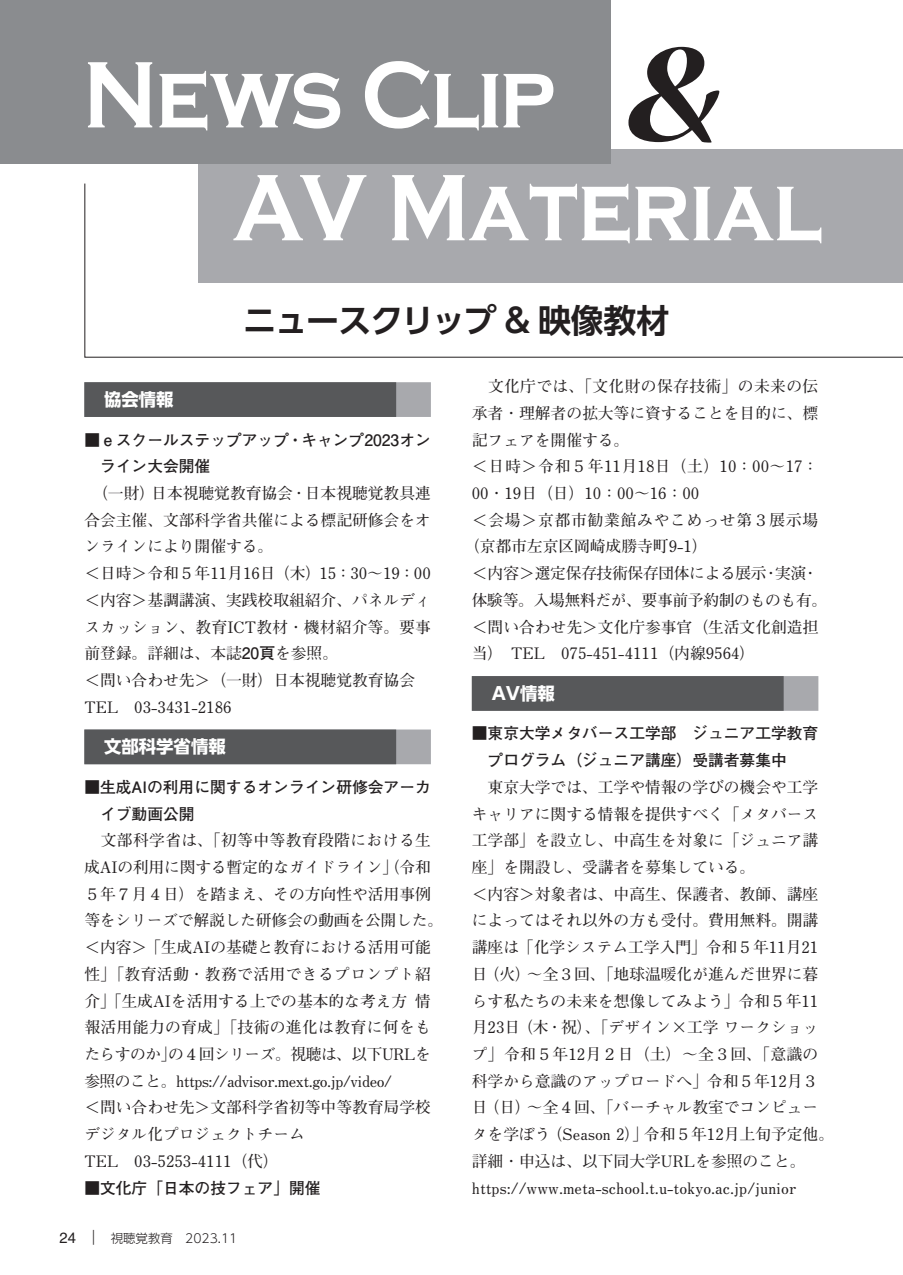
<style>
.page{position:relative;width:903px;height:1275px;background:#fff}
.page>*{position:absolute;margin:0;border:0;box-sizing:border-box;transform-origin:0 0}
.t1{font:italic 700 condensed 157.67px "Nueva Std";color:#231f20;scale:1.3 1}
.t2{font:700 97.83px "Copperplate Gothic";letter-spacing:-.01em;color:#fff;scale:.88 1}
.t3{font:700 32.9px "UD Shin Go Pro De";letter-spacing:-.035em;color:#231f20}
.ニュースクリップ-大見出し{font:700 17.32px "UD Shin Go Pro";color:#fff}
.yuei_本文{font:700 15.75px/26.8px "Futo Min A101 Pro";color:#231f20;text-align:justify}
.NewsClip__見出し{font:700 15.75px/26.8px "Futo Go B101 Pr 6";color:#231f20}
.yuei_本文-2{font:700 15.75px/26.8px "Futo Min A101 Pro";letter-spacing:-.02em;color:#231f20}
.yuei_本文-3{font:700 15.75px/26.8px "Futo Min A101 Pro";letter-spacing:.05em;color:#231f20}
.t4{font:300 12.42px "UD Shin Go Pro";color:#231f20}
.s1{font-family:"Futo Go B101 Pr 6"}
.s2{font-family:"Helvetica LT Std";font-weight:400;font-size:14.88px}
.s3{font-family:"Shin Go Pro";font-size:14.88px}
</style>
<div class="page">
<div style="left:198px;top:149px;width:705px;height:134px;background:#a8a9ad"></div>
<div style="left:0;top:0;width:610px;height:164px;background:#8a8c8f"></div>
<svg style="left:84px;top:183px;width:819px;height:175px"></svg>
<div style="left:84px;top:382px;width:347px;height:35px;background:#a8a9ad"></div>
<div style="left:84px;top:382px;width:312px;height:35px;background:#57585a"></div>
<div style="left:84px;top:729px;width:347px;height:35px;background:#a8a9ad"></div>
<div style="left:84px;top:729px;width:312px;height:35px;background:#57585a"></div>
<div style="left:472px;top:676px;width:346px;height:35px;background:#a8a9ad"></div>
<div style="left:472px;top:676px;width:312px;height:35px;background:#57585a"></div>
<p class="t1" style="left:626px;top:24px;width:75px">&amp;</p>
<p class="t2" style="left:233px;top:154px;width:671px">AV Material</p>
<p class="t2" style="left:83px;top:41px;width:538px">News Clip</p>
<p class="t3" style="left:243px;top:293px;width:428px">ニュースクリップ &amp; 映像教材</p>
<p class="ニュースクリップ-大見出し" style="left:104px;top:385px;width:71px">協会情報</p>
<p class="NewsClip__見出し" style="left:100px;top:426px;width:332px;text-indent:-16px">■ｅスクールステップアップ・キャンプ2023オンライン大会開催</p>
<p class="yuei_本文" style="left:84px;top:478px;width:348px">　（一財）日本視聴覚教育協会・日本視聴覚教具連合会主催、文部科学省共催による標記研修会をオンラインにより開催する。</p>
<p class="yuei_本文" style="left:84px;top:558px;width:348px">＜日時＞令和５年11月16日（木）15：30～19：00</p>
<p class="yuei_本文" style="left:84px;top:585px;width:348px">＜内容＞基調講演、実践校取組紹介、パネルディスカッション、教育ICT教材・機材紹介等。要事前登録。詳細は、本誌<span class="s1">20頁</span>を参照。</p>
<p class="yuei_本文" style="left:84px;top:665px;width:332px">＜問い合わせ先＞（一財）日本視聴覚教育協会</p>
<p class="yuei_本文" style="left:84px;top:691px;width:149px">TEL　03-3431-2186</p>
<p class="ニュースクリップ-大見出し" style="left:104px;top:733px;width:123px">文部科学省情報</p>
<p class="NewsClip__見出し" style="left:100px;top:773px;width:332px;text-indent:-16px">■生成AIの利用に関するオンライン研修会アーカイブ動画公開</p>
<p class="yuei_本文" style="left:84px;top:825px;width:360px;text-align:left">　文部科学省は、「初等中等教育段階における生成AIの利用に関する暫定的なガイドライン」（令和<br>５年７月４日）を踏まえ、その方向性や活用事例等をシリーズで解説した研修会の動画を公開した。</p>
<p class="yuei_本文" style="left:84px;top:932px;width:348px">＜内容＞「生成AIの基礎と教育における活用可能性」「教育活動・教務で活用できるプロンプト紹介」「生成AIを活用する上での基本的な考え方 情報活用能力の育成」「技術の進化は教育に何をもたらすのか」の４回シリーズ。視聴は、以下URLを参照のこと。https://advisor.mext.go.jp/video/</p>
<p class="yuei_本文" style="left:84px;top:1092px;width:348px">＜問い合わせ先＞文部科学省初等中等教育局学校デジタル化プロジェクトチーム　</p>
<p class="yuei_本文" style="left:84px;top:1145px;width:196px">TEL　03-5253-4111（代）</p>
<p class="NewsClip__見出し" style="left:84px;top:1174px;width:238px">■文化庁「日本の技フェア」開催</p>
<p class="t4" style="left:60px;top:1228px;width:179px"><span class="s2">24</span> <span class="s3">｜</span> 視聴覚教育　2023.11</p>
<p class="yuei_本文" style="left:472px;top:371px;width:348px">　文化庁では、「文化財の保存技術」の未来の伝承者・理解者の拡大等に資することを目的に、標記フェアを開催する。</p>
<p class="yuei_本文" style="left:472px;top:451px;width:348px">＜日時＞令和５年11月18日（土）10：00～17：<br>00・19日（日）10：00～16：00</p>
<p class="yuei_本文-3" style="left:464px;top:504px;width:356px;text-indent:8px">＜会場＞京都市勧業館みやこめっせ第３展示場（京都市左京区岡崎成勝寺町9-1）</p>
<p class="yuei_本文-2" style="left:472px;top:558px;width:357px">＜内容＞選定保存技術保存団体による展示・実演・体験等。入場無料だが、要事前予約制のものも有。</p>
<p class="yuei_本文" style="left:472px;top:611px;width:348px">＜問い合わせ先＞文化庁参事官（生活文化創造担当）　TEL　075-451-4111（内線9564）</p>
<p class="ニュースクリップ-大見出し" style="left:492px;top:679px;width:65px">AV情報</p>
<p class="NewsClip__見出し" style="left:488px;top:719px;width:332px;text-indent:-16px">■東京大学メタバース工学部　ジュニア工学教育プログラム（ジュニア講座）受講者募集中</p>
<p class="yuei_本文" style="left:472px;top:772px;width:348px">　東京大学では、工学や情報の学びの機会や工学キャリアに関する情報を提供すべく「メタバース工学部」を設立し、中高生を対象に「ジュニア講座」を開設し、受講者を募集している。</p>
<p class="yuei_本文" style="left:472px;top:878px;width:364px;text-align:left">＜内容＞対象者は、中高生、保護者、教師、講座によってはそれ以外の方も受付。費用無料。開講講座は「化学システム工学入門」令和５年11月21日（火）～全３回、「地球温暖化が進んだ世界に暮らす私たちの未来を想像してみよう」令和５年11月23日（木・祝）、「デザイン×工学 ワークショップ」令和５年12月２日（土）～全３回、「意識の科学から意識のアップロードへ」令和５年12月３日（日）～全４回、「バーチャル教室でコンピュータを学ぼう（Season 2）」令和５年12月上旬予定他。詳細・申込は、以下同大学URLを参照のこと。</p>
<p class="yuei_本文" style="left:472px;top:1172px;width:326px">https://www.meta-school.t.u-tokyo.ac.jp/junior</p>
</div>
